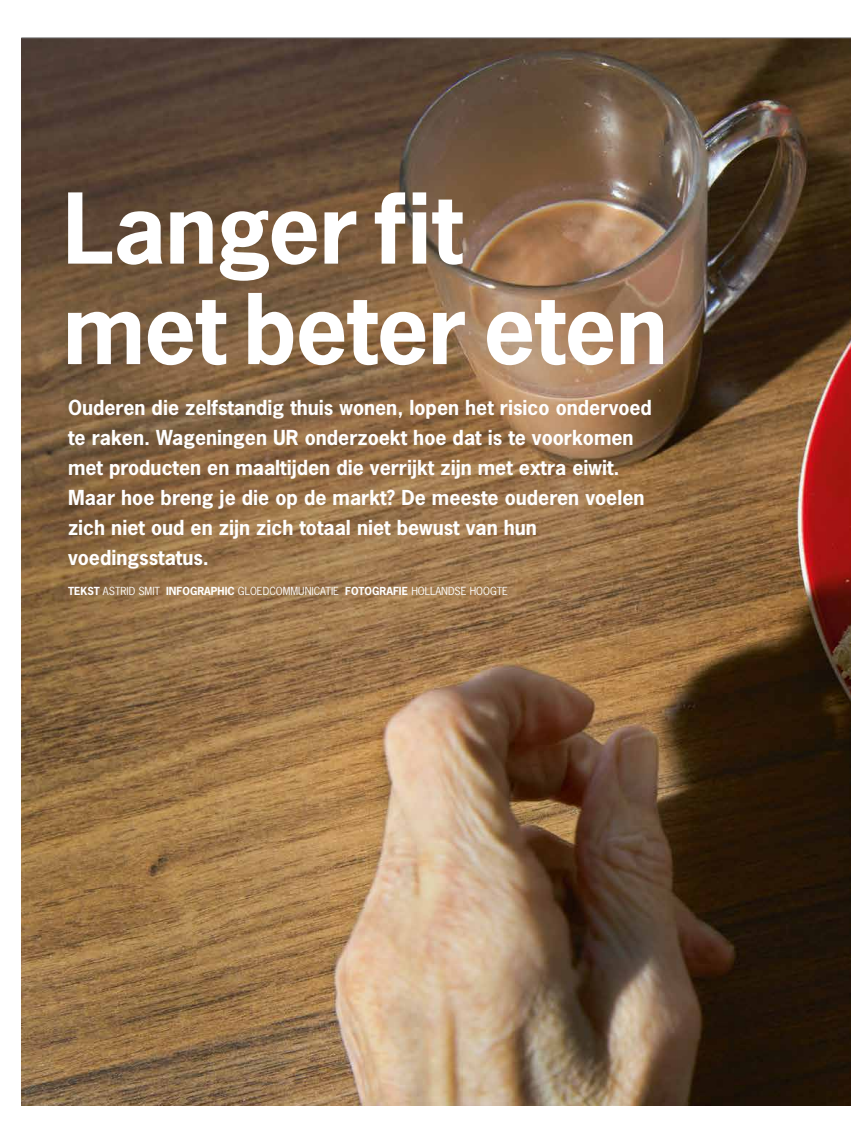
<style>
.page{position:relative;width:851px;height:1127px;background:#fff}
.page>*{position:absolute;margin:0;border:0;box-sizing:border-box;transform-origin:0 0}
.t1{font:700 91.5px/100.5px "News Gothic Std";letter-spacing:-.005em;color:#fff}
.t2{font:700 19.5px/30px "News Gothic Std";color:#fff}
.t3{font:10.5px "News Gothic Std";color:#fff}
.s1{font-weight:700}
</style>
<div class="page">
<img style="left:21px;top:39px;width:829px;height:1067px">
<svg style="left:21px;top:37px;width:829px;height:2px;background:#837c78"></svg>
<p class="t1" style="left:63px;top:177px;width:606px">Langer fit<br>met beter eten</p>
<p class="t2" style="left:68px;top:393px;width:585px">Ouderen die zelfstandig thuis wonen, lopen het risico ondervoed te raken. Wageningen UR onderzoekt hoe dat is te voorkomen met producten en maaltijden die verrijkt zijn met extra eiwit.<br>Maar hoe breng je die op de markt? De meeste ouderen voelen zich niet oud en zijn zich totaal niet bewust van hun voedingsstatus.</p>
<p class="t3" style="left:68px;top:585px;width:441px"><span class="s1">TEKST</span> ASTRID SMIT <span class="s1">INFOGRAPHIC</span> GLOEDCOMMUNICATIE <span class="s1">FOTOGRAFIE</span> HOLLANDSE HOOGTE</p>
</div>
